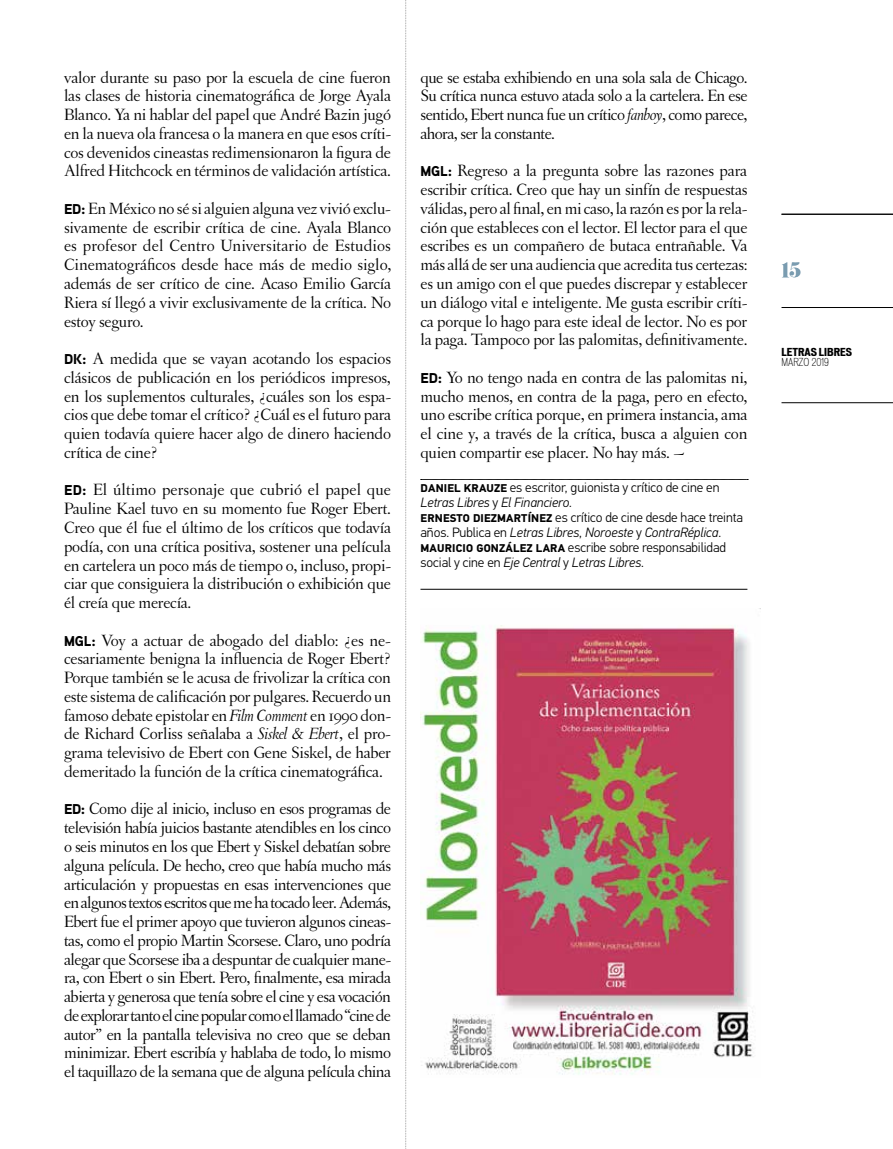
<style>
.page{position:relative;width:893px;height:1149px;background:#fff}
.page>*{position:absolute;margin:0;border:0;box-sizing:border-box;transform-origin:0 0}
.t1{font:18px "Eloquent JF";color:#7a9cb0}
.t2{font:17.25px/18.8px "Letras Oldstyle";letter-spacing:-.015em;color:#000;text-align:justify}
.t3{font:300 13.5px/15px "PF Din Text Pro";letter-spacing:-.005em;color:#000}
.t4{font:700 expanded 10.5px "Vonnes";color:#000}
.t5{font:300 condensed 10.5px "Vonnes";color:#000}
.s1{font-family:"Aaux Next";font-weight:900;font-size:14.25px}
.s2{font-style:italic}
.s3{font-weight:700;font-size:11.25px}
</style>
<div class="page">
<svg style="left:405px;top:0;width:2px;height:1149px"></svg>
<hr style="left:781px;top:214px;width:112px;height:1px;background:#000">
<hr style="left:781px;top:307px;width:112px;height:1px;background:#000">
<hr style="left:781px;top:402px;width:112px;height:1px;background:#000">
<svg style="left:421px;top:479px;width:327px;height:1px"></svg>
<img style="left:420px;top:608px;width:340px;height:467px">
<hr style="left:420px;top:589px;width:327px;height:1px;background:#000">
<p class="t2" style="left:64px;top:68px;width:328px">valor durante su paso por la escuela de cine fueron las clases de historia cinematográfica de Jorge Ayala Blanco. Ya ni hablar del papel que André Bazin jugó en la nueva ola francesa o la manera en que esos críti&shy;cos devenidos cineastas redimensionaron la figura de Alfred Hitchcock en términos de validación artística.</p>
<p class="t2" style="left:64px;top:199px;width:329px"><span class="s1">ED:</span> En México no sé si alguien alguna vez vivió exclu&shy;sivamente de escribir crítica de cine. Ayala Blanco es profesor del Centro Universitario de Estudios Cinematográficos desde hace más de medio siglo, además de ser crítico de cine. Acaso Emilio García Riera sí llegó a vivir exclusivamente de la crítica. No estoy seguro.</p>
<p class="t2" style="left:64px;top:349px;width:329px"><span class="s1">DK:</span> A medida que se vayan acotando los espacios clásicos de publicación en los periódicos impresos, en los suplementos culturales, ¿cuáles son los espa&shy;cios que debe tomar el crítico? ¿Cuál es el futuro para quien todavía quiere hacer algo de dinero haciendo crítica de cine?</p>
<p class="t2" style="left:64px;top:480px;width:328px"><span class="s1">ED:</span> El último personaje que cubrió el papel que Pauline Kael tuvo en su momento fue Roger Ebert.<br>Creo que él fue el último de los críticos que todavía podía, con una crítica positiva, sostener una película en cartelera un poco más de tiempo o, incluso, propi&shy;ciar que consiguiera la distribución o exhibición que él creía que merecía.</p>
<p class="t2" style="left:64px;top:630px;width:329px"><span class="s1">MGL:</span> Voy a actuar de abogado del diablo: ¿es ne&shy;cesariamente benigna la influencia de Roger Ebert?<br>Porque también se le acusa de frivolizar la crítica con este sistema de calificación por pulgares. Recuerdo un famoso debate epistolar en <span class="s2">Film Comment</span> en 1990 don&shy;de Richard Corliss señalaba a <span class="s2">Siskel &amp; Ebert</span>, el pro&shy;grama televisivo de Ebert con Gene Siskel, de haber demeritado la función de la crítica cinematográfica.</p>
<p class="t2" style="left:64px;top:799px;width:329px"><span class="s1">ED:</span> Como dije al inicio, incluso en esos programas de televisión había juicios bastante atendibles en los cinco o seis minutos en los que Ebert y Siskel debatían sobre alguna película. De hecho, creo que había mucho más articulación y propuestas en esas intervenciones que en algunos textos escritos que me ha tocado leer. Además, Ebert fue el primer apoyo que tuvieron algunos cineas&shy;tas, como el propio Martin Scorsese. Claro, uno podría alegar que Scorsese iba a despuntar de cualquier mane&shy;ra, con Ebert o sin Ebert. Pero, finalmente, esa mirada abierta y generosa que tenía sobre el cine y esa vocación de explorar tanto el cine popular como el llamado “cine de autor” en la pantalla televisiva no creo que se deban minimizar. Ebert escribía y hablaba de todo, lo mismo el taquillazo de la semana que de alguna película china</p>
<p class="t2" style="left:420px;top:68px;width:328px">que se estaba exhibiendo en una sola sala de Chicago.<br>Su crítica nunca estuvo atada solo a la cartelera. En ese sentido, Ebert nunca fue un crítico <span class="s2">fanboy</span>, como parece, ahora, ser la constante.</p>
<p class="t2" style="left:420px;top:161px;width:329px"><span class="s1">MGL:</span> Regreso a la pregunta sobre las razones para escribir crítica. Creo que hay un sinfín de respuestas válidas, pero al final, en mi caso, la razón es por la rela&shy;ción que estableces con el lector. El lector para el que escribes es un compañero de butaca entrañable. Va más allá de ser una audiencia que acredita tus certezas: es un amigo con el que puedes discrepar y establecer un diálogo vital e inteligente. Me gusta escribir críti&shy;ca porque lo hago para este ideal de lector. No es por la paga. Tampoco por las palomitas, definitivamente.</p>
<p class="t2" style="left:420px;top:368px;width:328px"><span class="s1">ED:</span> Yo no tengo nada en contra de las palomitas ni, mucho menos, en contra de la paga, pero en efecto, uno escribe crítica porque, en primera instancia, ama el cine y, a través de la crítica, busca a alguien con quien compartir ese placer. No hay más. ~</p>
<p class="t3" style="left:420px;top:479px;width:324px"><span class="s3">DANIEL KRAUZE</span> es escritor, guionista y crítico de cine en <span class="s2">Letras Libres</span> y <span class="s2">El Financiero.<br></span><span class="s3">ERNESTO DIEZMARTÍNEZ</span> es crítico de cine desde hace treinta años. Publica en <span class="s2">Letras Libres</span>, <span class="s2">Noroeste</span> y <span class="s2">ContraRéplica</span>.<br><span class="s3">MAURICIO GONZÁLEZ LARA</span> escribe sobre responsabilidad social y cine en <span class="s2">Eje Central</span> y <span class="s2">Letras Libres</span>.</p>
<p class="t1" style="left:781px;top:258px;width:21px">15</p>
<p class="t4" style="left:781px;top:345px;width:72px">LETRAS LIBRES</p>
<p class="t5" style="left:781px;top:356px;width:49px">MARZO 2019</p>
</div>
